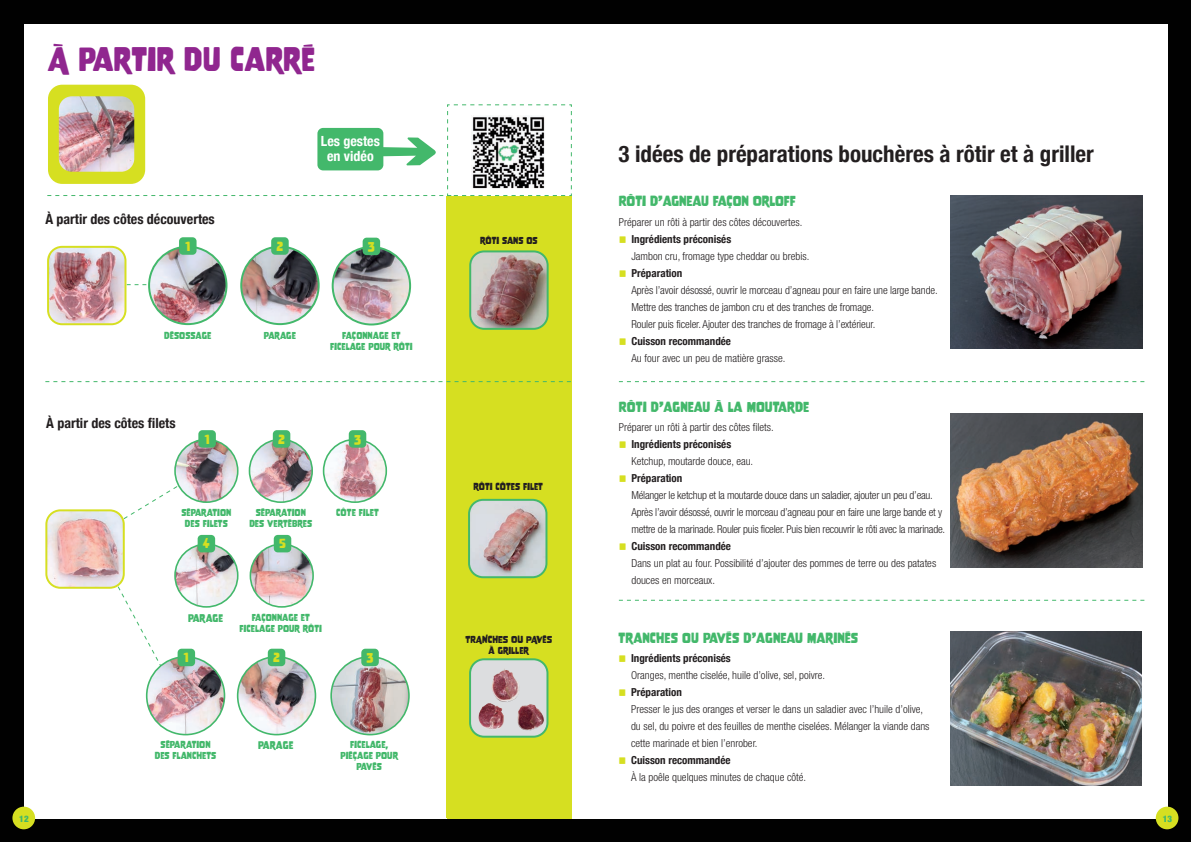
<style>
.page{position:relative;width:1191px;height:842px;background:#010101}
.page>*{position:absolute;margin:0;border:0;box-sizing:border-box;transform-origin:0 0}
.t1{font:30px "Nove";color:#90268f}
.t2{font:26px "Nove";color:#d6df21}
.t3{font:700 condensed 23px "Helvetica Neue";color:#231f20}
.t4{font:700 condensed 14px "Helvetica Neue";color:#231f20}
.t5{font:700 condensed 14px/15px "Helvetica Neue";color:#fff;text-align:center}
.t6{font:13px "Nove";color:#43b86b}
.t7{font:11.7px "Nove";color:#d6df21}
.t8{font:300 condensed 11px/17px "Helvetica Neue LT Pro";color:#231f20}
.t9{font:300 condensed 11px/17px "Helvetica Neue LT Pro";letter-spacing:-.02em;color:#231f20}
.t10{font:9.9px "Nove";color:#43b86b}
.t11{font:9px/10.8px "Nove";color:#43b86b;text-align:center}
.t12{font:9px/10.8px "Nove";color:#231f20;text-align:center}
.t13{font:900 condensed 9px "Helvetica Neue";color:#43b86b}
.s1{font-family:"Helvetica Neue";font-weight:700}
</style>
<div class="page">
<div style="left:24px;top:24px;width:1143px;height:794px;background:#fff"></div>
<div style="left:446px;top:196px;width:125px;height:622px;background:#d6df21"></div>
<img style="left:950px;top:414px;width:192px;height:154px">
<svg style="left:619px;top:381px;width:525px;height:1px"></svg>
<svg style="left:619px;top:600px;width:525px;height:1px"></svg>
<img style="left:950px;top:631px;width:191px;height:154px">
<img style="left:950px;top:195px;width:192px;height:154px">
<svg style="left:47px;top:104px;width:525px;height:93px"></svg>
<div style="left:12px;top:807px;width:23px;height:22px;background:#d6df21;border-radius:50%"></div>
<div style="left:1155px;top:807px;width:23px;height:22px;background:#d6df21;border-radius:50%"></div>
<img style="left:472px;top:253px;width:75px;height:76px">
<div style="left:469px;top:250px;width:79px;height:80px;border:2px solid #43b86b;border-radius:14px"></div>
<img style="left:241px;top:247px;width:78px;height:77px;border-radius:39px">
<div style="left:240px;top:246px;width:80px;height:79px;border:2px solid #43b86b;border-radius:50%"></div>
<div style="left:271px;top:237px;width:18px;height:18px;background:#43b86b;border-radius:4px"></div>
<img style="left:333px;top:247px;width:77px;height:77px;border-radius:39px">
<div style="left:332px;top:246px;width:79px;height:79px;border:2px solid #43b86b;border-radius:50%"></div>
<div style="left:363px;top:238px;width:17px;height:17px;background:#43b86b;border-radius:4px"></div>
<svg style="left:126px;top:284px;width:21px;height:1px"></svg>
<img style="left:48px;top:247px;width:77px;height:77px">
<div style="left:47px;top:246px;width:79px;height:79px;border:2px solid #d6df21;border-radius:14px"></div>
<img style="left:149px;top:247px;width:77px;height:77px;border-radius:39px">
<div style="left:148px;top:246px;width:79px;height:79px;border:2px solid #43b86b;border-radius:50%"></div>
<div style="left:179px;top:237px;width:17px;height:18px;background:#43b86b;border-radius:4px"></div>
<svg style="left:124px;top:483px;width:76px;height:36px"></svg>
<img style="left:249px;top:439px;width:63px;height:63px;border-radius:31px">
<div style="left:249px;top:439px;width:64px;height:64px;border:2px solid #43b86b;border-radius:50%"></div>
<div style="left:273px;top:430px;width:17px;height:18px;background:#43b86b;border-radius:4px"></div>
<img style="left:175px;top:439px;width:63px;height:63px;border-radius:31px">
<div style="left:174px;top:439px;width:64px;height:64px;border:2px solid #43b86b;border-radius:50%"></div>
<div style="left:198px;top:430px;width:18px;height:18px;background:#43b86b;border-radius:4px"></div>
<img style="left:323px;top:439px;width:63px;height:63px;border-radius:31px">
<div style="left:323px;top:439px;width:64px;height:64px;border:2px solid #43b86b;border-radius:50%"></div>
<div style="left:349px;top:430px;width:17px;height:18px;background:#43b86b;border-radius:4px"></div>
<img style="left:175px;top:544px;width:63px;height:63px;border-radius:31px">
<div style="left:174px;top:543px;width:64px;height:65px;border:2px solid #43b86b;border-radius:50%"></div>
<div style="left:198px;top:535px;width:17px;height:17px;background:#43b86b;border-radius:4px"></div>
<img style="left:250px;top:544px;width:63px;height:63px;border-radius:31px">
<div style="left:249px;top:543px;width:65px;height:65px;border:2px solid #43b86b;border-radius:50%"></div>
<div style="left:274px;top:535px;width:17px;height:17px;background:#43b86b;border-radius:4px"></div>
<img style="left:469px;top:500px;width:77px;height:77px">
<div style="left:468px;top:499px;width:79px;height:79px;border:2px solid #43b86b;border-radius:14px"></div>
<svg style="left:118px;top:588px;width:37px;height:66px"></svg>
<svg style="left:470px;top:659px;width:77px;height:78px;background:#c9bfc2"></svg>
<img style="left:478px;top:668px;width:41px;height:59px">
<div style="left:469px;top:658px;width:79px;height:80px;border:2px solid #43b86b;border-radius:14px"></div>
<img style="left:331px;top:658px;width:78px;height:76px">
<div style="left:330px;top:656px;width:80px;height:79px;border:2px solid #43b86b;border-radius:50%"></div>
<div style="left:361px;top:649px;width:18px;height:17px;background:#43b86b;border-radius:4px"></div>
<img style="left:238px;top:657px;width:77px;height:78px;border-radius:39px">
<div style="left:237px;top:656px;width:79px;height:79px;border:2px solid #43b86b;border-radius:50%"></div>
<div style="left:268px;top:649px;width:17px;height:17px;background:#43b86b;border-radius:4px"></div>
<img style="left:147px;top:657px;width:77px;height:78px">
<div style="left:146px;top:656px;width:79px;height:79px;border:2px solid #43b86b;border-radius:50%"></div>
<div style="left:178px;top:649px;width:17px;height:17px;background:#43b86b;border-radius:4px"></div>
<img style="left:48px;top:512px;width:74px;height:76px">
<div style="left:45px;top:509px;width:80px;height:80px;border:2px solid #d6df21;border-radius:14px"></div>
<img style="left:472px;top:115px;width:73px;height:74px">
<svg style="left:45px;top:381px;width:526px;height:1px"></svg>
<div style="left:48px;top:85px;width:97px;height:99px;background:#d6df21;border-radius:14px"></div>
<img style="left:60px;top:97px;width:73px;height:74px">
<div style="left:57px;top:94px;width:79px;height:80px;border:2px solid #d6df21;border-radius:14px"></div>
<p class="t1" style="left:48px;top:42px;width:269px">À PARTIR DU CARRÉ</p>
<p class="t4" style="left:45px;top:208px;width:171px">À partir des côtes découvertes</p>
<p class="t7" style="left:185px;top:239px;width:6px">1</p>
<p class="t7" style="left:276px;top:239px;width:8px">2</p>
<p class="t5" style="left:321px;top:133px;width:61px">Les gestes en vidéo</p>
<p class="t7" style="left:368px;top:240px;width:9px">3</p>
<p class="t11" style="left:164px;top:330px;width:48px">DÉSOSSAGE</p>
<p class="t11" style="left:264px;top:330px;width:33px">PARAGE</p>
<p class="t11" style="left:330px;top:331px;width:84px">FAÇONNAGE ET<br>FICELAGE POUR RÔTI</p>
<p class="t4" style="left:46px;top:411px;width:131px">À partir des côtes filets</p>
<p class="t7" style="left:205px;top:432px;width:6px">1</p>
<p class="t7" style="left:278px;top:432px;width:8px">2</p>
<p class="t7" style="left:354px;top:432px;width:9px">3</p>
<p class="t11" style="left:181px;top:507px;width:51px">SÉPARATION</p>
<p class="t11" style="left:185px;top:518px;width:44px">DES FILETS</p>
<p class="t7" style="left:203px;top:537px;width:8px">4</p>
<p class="t11" style="left:256px;top:507px;width:51px">SÉPARATION</p>
<p class="t11" style="left:249px;top:518px;width:64px">DES VERTÈBRES</p>
<p class="t7" style="left:279px;top:537px;width:8px">5</p>
<p class="t11" style="left:336px;top:507px;width:44px">CÔTE FILET</p>
<p class="t10" style="left:188px;top:612px;width:37px">PARAGE</p>
<p class="t7" style="left:184px;top:651px;width:6px">1</p>
<p class="t11" style="left:252px;top:612px;width:60px">FAÇONNAGE ET</p>
<p class="t11" style="left:240px;top:623px;width:84px">FICELAGE POUR RÔTI</p>
<p class="t7" style="left:273px;top:651px;width:8px">2</p>
<p class="t7" style="left:366px;top:651px;width:9px">3</p>
<p class="t11" style="left:161px;top:739px;width:51px">SÉPARATION</p>
<p class="t11" style="left:155px;top:750px;width:63px">DES FLANCHETS</p>
<p class="t10" style="left:258px;top:739px;width:37px">PARAGE</p>
<p class="t11" style="left:340px;top:739px;width:59px">FICELAGE,<br>PIÉÇAGE POUR<br>PAVÉS</p>
<p class="t12" style="left:480px;top:235px;width:59px">RÔTI SANS OS</p>
<p class="t12" style="left:473px;top:481px;width:71px">RÔTI CÔTES FILET</p>
<p class="t12" style="left:465px;top:634px;width:88px">TRANCHES OU PAVÉS<br>À GRILLER</p>
<p class="t3" style="left:618px;top:135px;width:477px">3 idées de préparations bouchères à rôtir et à griller</p>
<p class="t6" style="left:619px;top:193px;width:178px">RÔTI D’AGNEAU FAÇON ORLOFF</p>
<p class="t8" style="left:619px;top:213px;width:185px">Préparer un rôti à partir des côtes découvertes.</p>
<p class="t2" style="left:619px;top:223px;width:9px">·</p>
<p class="t8" style="left:631px;top:230px;width:179px"><span class="s1">Ingrédients préconisés<br></span>Jambon cru, fromage type cheddar ou brebis.</p>
<p class="t2" style="left:619px;top:257px;width:9px">·</p>
<p class="t8" style="left:631px;top:264px;width:308px"><span class="s1">Préparation<br></span>Après l’avoir désossé, ouvrir le morceau d’agneau pour en faire une large bande.<br>Mettre des tranches de jambon cru et des tranches de fromage.<br>Rouler puis ficeler. Ajouter des tranches de fromage à l’extérieur.</p>
<p class="t2" style="left:619px;top:325px;width:9px">·</p>
<p class="t8" style="left:631px;top:332px;width:155px"><span class="s1">Cuisson recommandée<br></span>Au four avec un peu de matière grasse.</p>
<p class="t6" style="left:619px;top:399px;width:192px">RÔTI D’AGNEAU À LA MOUTARDE</p>
<p class="t8" style="left:619px;top:419px;width:156px">Préparer un rôti à partir des côtes filets.</p>
<p class="t2" style="left:619px;top:429px;width:9px">·</p>
<p class="t8" style="left:631px;top:436px;width:123px"><span class="s1">Ingrédients préconisés<br></span>Ketchup, moutarde douce, eau.</p>
<p class="t2" style="left:619px;top:463px;width:9px">·</p>
<p class="t9" style="left:631px;top:470px;width:315px"><span class="s1">Préparation<br></span>Mélanger le ketchup et la moutarde douce dans un saladier, ajouter un peu d’eau.<br>Après l’avoir désossé, ouvrir le morceau d’agneau pour en faire une large bande et y mettre de la marinade. Rouler puis ficeler. Puis bien recouvrir le rôti avec la marinade.</p>
<p class="t2" style="left:619px;top:531px;width:9px">·</p>
<p class="t8" style="left:631px;top:538px;width:306px"><span class="s1">Cuisson recommandée<br></span>Dans un plat au four. Possibilité d’ajouter des pommes de terre ou des patates douces en morceaux.</p>
<p class="t6" style="left:618px;top:630px;width:241px">TRANCHES OU PAVÉS D’AGNEAU MARINÉS</p>
<p class="t2" style="left:618px;top:643px;width:9px">·</p>
<p class="t8" style="left:631px;top:650px;width:196px"><span class="s1">Ingrédients préconisés<br></span>Oranges, menthe ciselée, huile d’olive, sel, poivre.</p>
<p class="t2" style="left:618px;top:677px;width:9px">·</p>
<p class="t8" style="left:631px;top:684px;width:300px"><span class="s1">Préparation<br></span>Presser le jus des oranges et verser le dans un saladier avec l’huile d’olive, du sel, du poivre et des feuilles de menthe ciselées. Mélanger la viande dans cette marinade et bien l’enrober.</p>
<p class="t2" style="left:618px;top:745px;width:9px">·</p>
<p class="t8" style="left:631px;top:752px;width:177px"><span class="s1">Cuisson recommandée<br></span>À la poêle quelques minutes de chaque côté.</p>
<p class="t13" style="left:19px;top:811px;width:11px">12</p>
<p class="t13" style="left:1162px;top:811px;width:11px">13</p>
</div>
